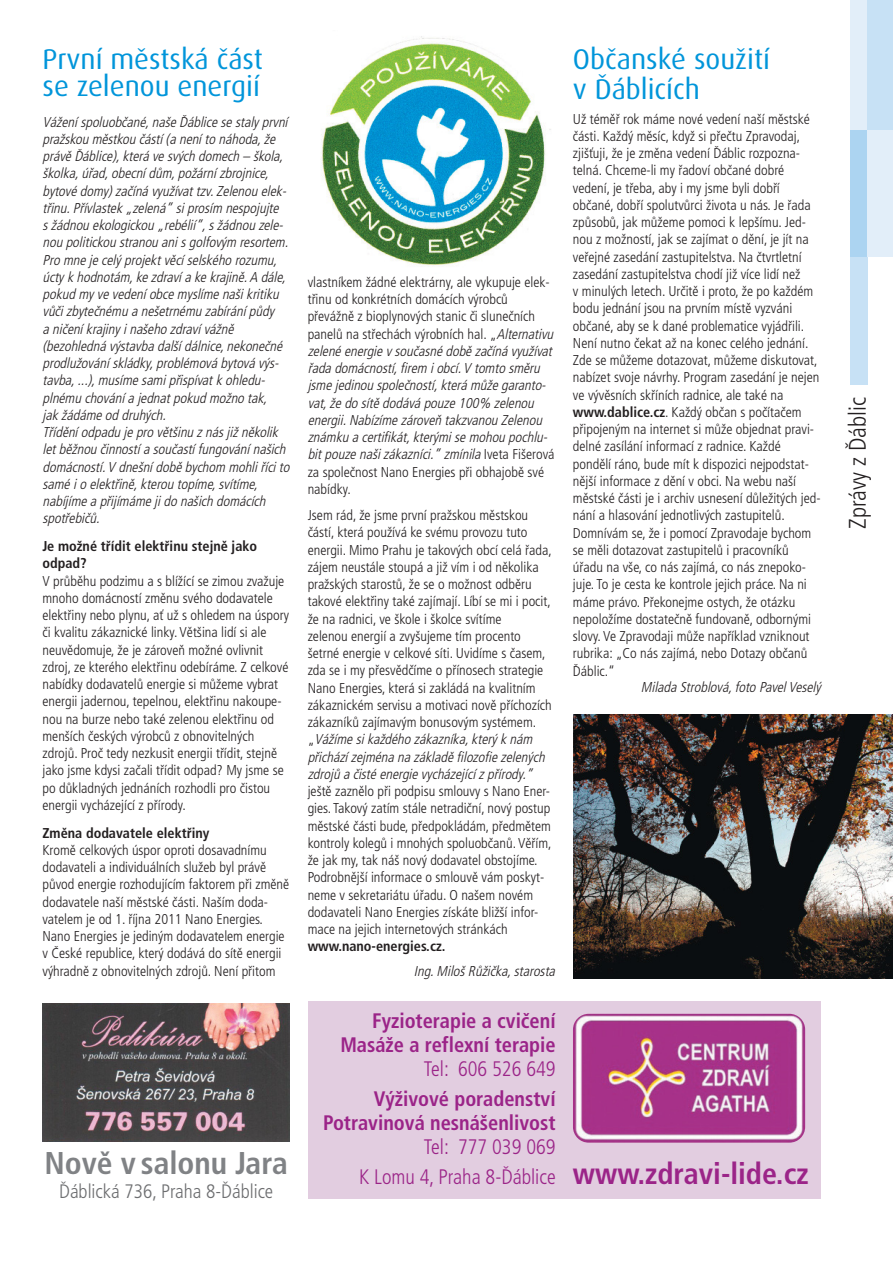
<style>
.page{position:relative;width:893px;height:1263px;background:#fff}
.page>*{position:absolute;margin:0;border:0;box-sizing:border-box;transform-origin:0 0}
.t1{font:700 condensed 31.5px "Frutiger CE";color:#808285}
.t2{font:28.5px/27px "Dax CE";color:#0095da}
.t3{font:300 condensed 24px "Frutiger CE";color:#231f20}
.t4{font:700 condensed 21px/24px "Frutiger CE";color:#9b2488;text-align:right}
.t5{font:300 condensed 21px "Frutiger CE";color:#9b2488}
.t6{font:300 condensed 19.5px "Frutiger CE";color:#6d6e70}
.t7{font:300 condensed 14.25px/17.2px "Frutiger CE";color:#231f20}
.t8{font:italic 300 condensed 14.25px/17.2px "Frutiger CE";color:#231f20}
.t9{font:700 condensed 14.25px/17.2px "Frutiger CE";color:#231f20}
.s1{font-style:normal}
.s2{font-style:italic}
.s3{font-weight:700}
.s4{font-weight:700;font-size:30px}
</style>
<div class="page">
<div style="left:850px;top:128px;width:17px;height:129px;background:#acd4f1"></div>
<div style="left:867px;top:128px;width:26px;height:129px;background:#e2eef9"></div>
<div style="left:850px;top:0;width:17px;height:130px;background:#e2eef9"></div>
<div style="left:867px;top:0;width:26px;height:130px;background:#c7e1f5"></div>
<div style="left:850px;top:257px;width:17px;height:128px;background:#c7e1f5"></div>
<div style="left:308px;top:1002px;width:513px;height:197px;background:#e2cde0"></div>
<img style="left:573px;top:1014px;width:232px;height:129px;border-radius:16px">
<img style="left:43px;top:1003px;width:247px;height:138px">
<img style="left:321px;top:36px;width:230px;height:230px">
<img style="left:574px;top:714px;width:319px;height:264px">
<h2 class="t2" style="left:43px;top:48px;width:222px">První městská část se zelenou energií</h2>
<p class="t8" style="left:43px;top:114px;width:252px">Vážení spoluobčané,naše Ďáblice se stalyprvní pražskou městkou částí (a není to náhoda,že právě Ďáblice),která ve svých domech – škola, školka,úřad,obecní dům,požární zbrojnice, bytové domy)začíná využívattzv.Zelenou elek&shy;třinu.Přívlastek „zelená” siprosím nespojujte s žádnou ekologickou „rebélií ”,s žádnou zele&shy;nou politickou stranou anis golfovým resortem.<br>Pro mne je celýprojektvěcí selského rozumu, úctyk hodnotám,ke zdraví a ke krajině.A dále, pokud myve vedení obce myslíme našikritiku vůčizbytečnému a nešetrnému zabírání půdy<br>a ničení krajinyi našeho zdraví vážně (bezohledná výstavba další dálnice,nekonečné prodlužování skládky,problémová bytová výs&shy;tavba,...),musíme samipřispívatk ohledu&shy;plnému chování a jednatpokud možno tak,<br>jak žádáme od druhých.<br>Třídění odpadu je pro většinu z násjižněkolik letběžnou činností a součastí fungování našich domácností.V dnešní době bychom mohliřícito samé i o elektřině,kterou topíme,svítíme, nabíjíme a přijímáme jido našich domácích spotřebičů.</p>
<p class="t9" style="left:43px;top:539px;width:216px">Je možné třídit elektřinu stejně jako odpad?</p>
<p class="t7" style="left:43px;top:573px;width:248px">V průběhu podzimu a s blížící se zimou zvažuje mnoho domácností změnu svého dodavatele elektřiny nebo plynu, ať už s ohledem na úspory či kvalitu zákaznické linky. Většina lidí si ale neuvědomuje, že je zároveň možné ovlivnit zdroj, ze kterého elektřinu odebíráme. Z celkové nabídky dodavatelů energie si můžeme vybrat energii jadernou, tepelnou, elektřinu nakoupe&shy;nou na burze nebo také zelenou elektřinu od menších českých výrobců z obnovitelných zdrojů. Proč tedy nezkusit energii třídit, stejně jako jsme kdysi začali třídit odpad? My jsme se po důkladných jednáních rozhodli pro čistou energii vycházející z přírody.</p>
<p class="t9" style="left:43px;top:825px;width:168px">Změna dodavatele elektřiny</p>
<p class="t7" style="left:43px;top:842px;width:248px">Kromě celkových úspor oproti dosavadnímu dodavateli a individuálních služeb byl právě původ energie rozhodujícím faktorem při změně dodavatele naší městské části. Naším doda&shy;vatelem je od 1. října 2011 Nano Energies.<br>Nano Energies je jediným dodavatelem energie v České republice, který dodává do sítě energii výhradně z obnovitelných zdrojů. Není přitom</p>
<p class="t8" style="left:308px;top:274px;width:250px"><span class="s1">vlastníkem žádné elektrárny, ale vykupuje elek&shy;třinu od konkrétních domácích výrobců převážně z bioplynových stanic či slunečních panelů na střechách výrobních hal. „</span>Alternativu zelené energie v současné době začíná využívat řada domácností,firem i obcí.V tomto směru jsme jedinou společností,která může garanto&shy;vat,že do sítě dodává pouze 100% zelenou energii.Nabízíme zároveň takzvanou Zelenou známku a certifikát,kterýmise mohou pochlu&shy;bitpouze našizákazníci.” zmínila <span class="s1">I v e t a F i š e r o v á za společnost Nano Energies při obhajobě své nabídky.</span></p>
<p class="t7" style="left:308px;top:507px;width:246px">Jsem rád, že jsme první pražskou městskou částí, která používá ke svému provozu tuto energii. Mimo Prahu je takových obcí celá řada, zájem neustále stoupá a již vím i od několika pražských starostů, že se o možnost odběru takové elektřiny také zajímají. Líbí se mi i pocit, že na radnici, ve škole i školce svítíme<br>zelenou energií a zvyšujeme tím procento šetrné energie v celkové síti. Uvidíme s časem, zda se i my přesvědčíme o přínosech strategie Nano Energies, která si zakládá na kvalitním zákaznickém servisu a motivaci nově příchozích zákazníků zajímavým bonusovým systémem.<br>„ <span class="s2">Vážíme sikaždého zákazníka,kterýk nám přichází zejména na základě filozofie zelených zdroj ů a čisté energie vycházej ící z přírody.”</span></p>
<p class="t7" style="left:308px;top:783px;width:245px">ještě zaznělo při podpisu smlouvy s Nano Ener&shy;gies. Takový zatím stále netradiční, nový postup městské části bude, předpokládám, předmětem kontroly kolegů i mnohých spoluobčanů. Věřím, že jak my, tak náš nový dodavatel obstojíme.<br>Podrobnější informace o smlouvě vám poskyt&shy;neme v sekretariátu úřadu. O našem novém dodavateli Nano Energies získáte bližší infor&shy;mace na jejich internetových stránkách</p>
<p class="t9" style="left:308px;top:939px;width:139px">www.nano-energies.cz.</p>
<p class="t8" style="left:414px;top:963px;width:146px">Ing. MilošRůžička,starosta</p>
<h2 class="t2" style="left:573px;top:46px;width:199px;line-height:30px">Občanské soužití v Ďáblicích</h2>
<p class="t7" style="left:573px;top:111px;width:249px">Už téměř rok máme nové vedení naší městské části. Každý měsíc, když si přečtu Zpravodaj, zjišťuji, že je změna vedení Ďáblic rozpozna&shy;telná. Chceme-li my řadoví občané dobré vedení, je třeba, aby i my jsme byli dobří občané, dobří spolutvůrci života u nás. Je řada způsobů, jak můžeme pomoci k lepšímu. Jed&shy;nou z možností, jak se zajímat o dění, je jít na veřejné zasedání zastupitelstva. Na čtvrtletní zasedání zastupitelstva chodí již více lidí než<br>v minulých letech. Určitě i proto, že po každém bodu jednání jsou na prvním místě vyzváni občané, aby se k dané problematice vyjádřili.<br>Není nutno čekat až na konec celého jednání.<br>Zde se můžeme dotazovat, můžeme disku tovat, nabízet svoje návrhy. Program zasedání je nejen ve vývěsních skříních radnice, ale také na <span class="s3">www.dablice.cz</span>. Každý občan s počítačem připojeným na internet si může objednat pravi&shy;delné zasílání informací z radnice. Každé pondělí ráno, bude mít k dispozici nejpodstat&shy;nější informace z dění v obci. Na webu naší městské části je i archiv usnesení důležitých jed&shy;nání a hlasování jednotlivých zastupitelů.<br>Domnívám se, že i pomocí Zpravodaje bychom se měli dotazovat zastupitelů i pracovníků úřadu na vše, co nás zajímá, co nás znepoko&shy;juje. To je cesta ke kontrole jejich práce. Na ni máme právo. Překonejme ostych, že otázku nepoložíme dostatečně fundovaně, odbornými slovy. Ve Zpravodaji může například vzniknout rubrika: „Co nás zajímá, nebo Dotazy občanů Ďáblic.“</p>
<p class="t8" style="left:641px;top:680px;width:184px">Milada Stroblová,foto PavelVeselý</p>
<h3 class="t4" style="left:340px;top:1010px;width:217px">Fyzioterapie a cvičení<br>Masáže a reflexní terapie</h3>
<h3 class="t5" style="left:424px;top:1059px;width:133px">Tel: 606 526 649</h3>
<h3 class="t4" style="left:323px;top:1088px;width:234px">Výživové poradenství<br>Potravinová nesnášenlivost</h3>
<h3 class="t5" style="left:424px;top:1137px;width:133px">Tel: 777 039 069</h3>
<h1 class="t1" style="left:44px;top:1149px;width:245px">Nově v salonu Jara</h1>
<h3 class="t5" style="left:359px;top:1167px;width:451px">K Lomu 4, Praha 8-Ďáblice <span class="s4">www.zdravi-lide.cz</span></h3>
<h3 class="t6" style="left:59px;top:1183px;width:215px">Ďáblická 736, Praha 8-Ďáblice</h3>
<h3 class="t3" style="left:847px;top:529px;width:133px;rotate:-90deg">Zprávy z Ďáblic</h3>
</div>
